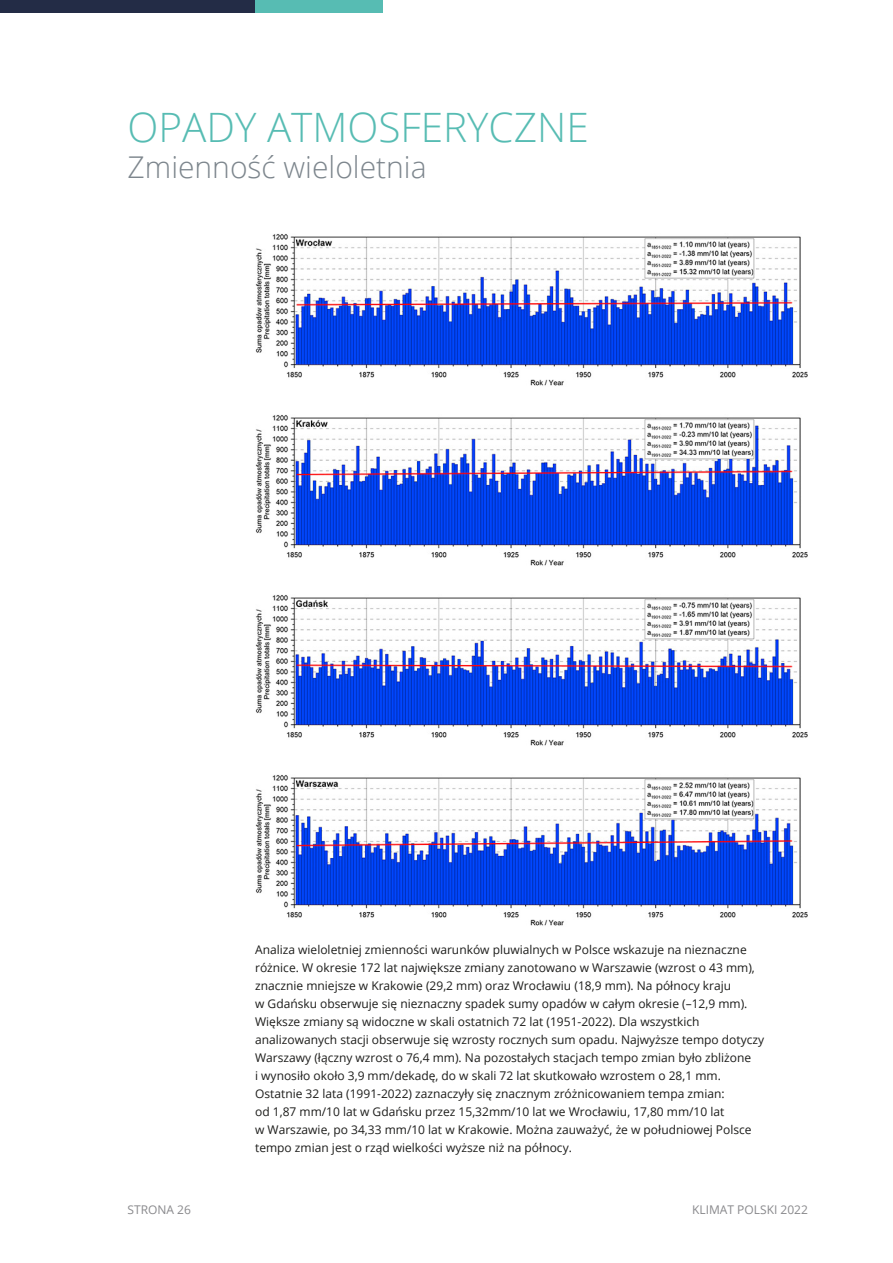
<style>
.page{position:relative;width:893px;height:1263px;background:#fff}
.page>*{position:absolute;margin:0;border:0;box-sizing:border-box;transform-origin:0 0}
.t1{font:300 40.5px "Open Sans";color:#57bcb3}
.t2{font:300 30px "Open Sans";color:#7d868d}
.t3{font:12px/18px "Open Sans";color:#1d1d1b}
.t4{font:12px "Open Sans";color:#89898c}
</style>
<div class="page">
<div style="left:0;top:0;width:255px;height:13px;background:#232c46"></div>
<div style="left:255px;top:0;width:128px;height:13px;background:#57bcb3"></div>
<img style="left:255px;top:234px;width:553px;height:152px">
<img style="left:255px;top:595px;width:553px;height:151px">
<img style="left:255px;top:415px;width:553px;height:151px">
<img style="left:255px;top:775px;width:553px;height:151px">
<p class="t1" style="left:128px;top:99px;width:463px">OPADY ATMOSFERYCZNE</p>
<p class="t2" style="left:128px;top:146px;width:301px">Zmienność wieloletnia</p>
<p class="t3" style="left:255px;top:940px;width:511px">Analiza wieloletniej zmienności warunków pluwialnych w Polsce wskazuje na nieznaczne różnice. W okresie 172 lat największe zmiany zanotowano w Warszawie (wzrost o 43 mm), znacznie mniejsze w Krakowie (29,2 mm) oraz Wrocławiu (18,9 mm). Na północy kraju<br>w Gdańsku obserwuje się nieznaczny spadek sumy opadów w całym okresie (–12,9 mm).<br>Większe zmiany są widoczne w skali ostatnich 72 lat (1951-2022). Dla wszystkich analizowanych stacji obserwuje się wzrosty rocznych sum opadu. Najwyższe tempo dotyczy Warszawy (łączny wzrost o 76,4 mm). Na pozostałych stacjach tempo zmian było zbliżone<br>i wynosiło około 3,9 mm/dekadę, do w skali 72 lat skutkowało wzrostem o 28,1 mm.<br>Ostatnie 32 lata (1991-2022) zaznaczyły się znacznym zróżnicowaniem tempa zmian:<br>od 1,87 mm/10 lat w Gdańsku przez 15,32mm/10 lat we Wrocławiu, 17,80 mm/10 lat<br>w Warszawie, po 34,33 mm/10 lat w Krakowie. Można zauważyć, że w południowej Polsce tempo zmian jest o rząd wielkości wyższe niż na północy.</p>
<p class="t4" style="left:128px;top:1202px;width:65px">STRONA 26</p>
<p class="t4" style="left:692px;top:1202px;width:117px">KLIMAT POLSKI 2022</p>
</div>
